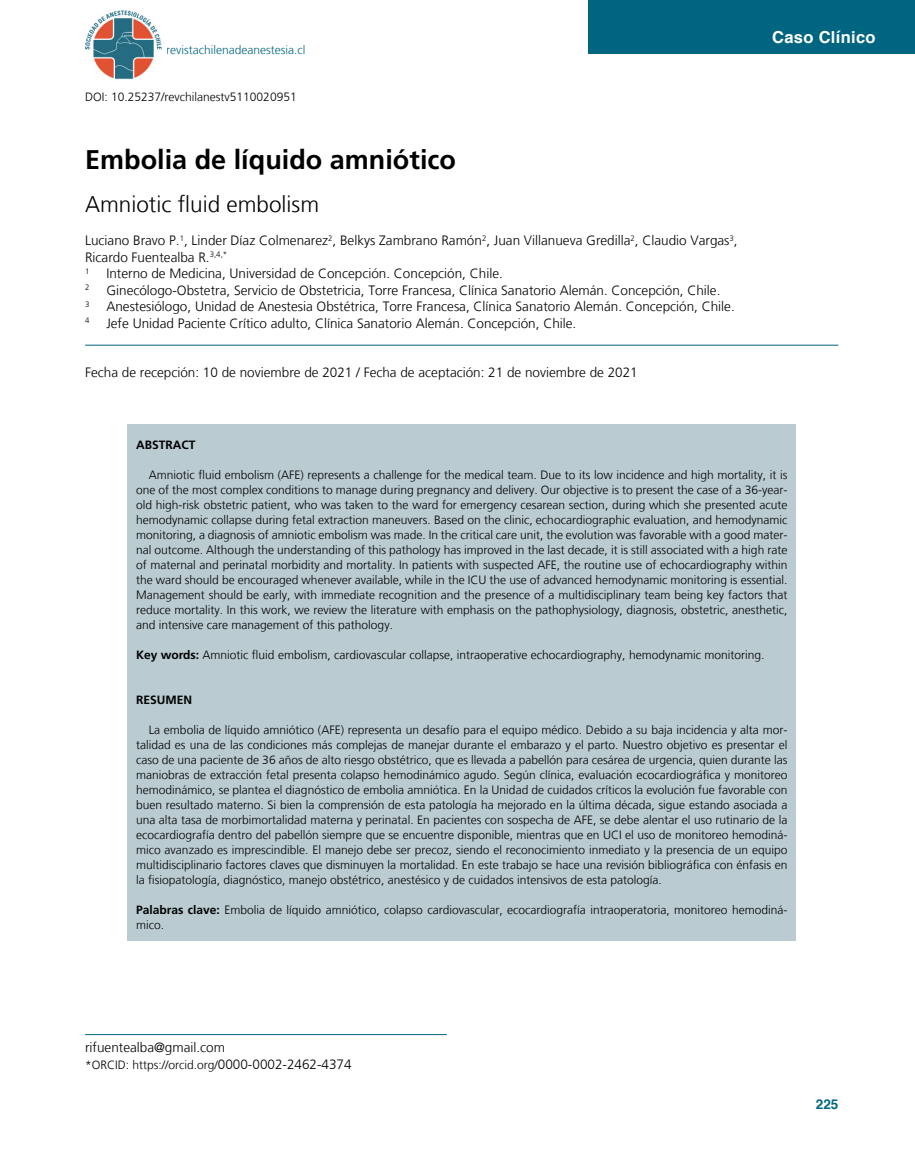
<style>
.page{position:relative;width:915px;height:1170px;background:#fff}
.page>*{position:absolute;margin:0;border:0;box-sizing:border-box;transform-origin:0 0}
.t1{font:700 27px "Frutiger";color:#000}
.t2{font:300 22.5px "Frutiger LT";color:#000}
.t3{font:700 16.5px "Helvetica";letter-spacing:.02em;color:#fff}
.t4{font:300 13.5px "Frutiger LT";color:#000}
.t5{font:700 13.5px "Helvetica";color:#006580}
._6-figuras{font:300 12px/15px "Frutiger LT";color:#000;text-align:justify}
.figuras{font:300 12px "Frutiger LT";color:#006580}
.t6{font:700 12px "Frutiger";color:#000}
.t7{font:300 7.8px "Frutiger LT";color:#000}
.s1{font-family:"Frutiger";font-weight:700}
.s2{font-size:13.5px}
</style>
<div class="page">
<div style="left:588px;top:0;width:326px;height:54px;background:#006580"></div>
<img style="left:85px;top:10px;width:77px;height:70px">
<hr style="left:85px;top:345px;width:753px;height:1px;background:#006580">
<hr style="left:85px;top:1034px;width:361px;height:1px;background:#006580">
<div style="left:127px;top:424px;width:668px;height:517px;background:#bacbd1"></div>
<p class="figuras" style="left:166px;top:43px;width:141px">revistachilenadeanestesia.cl</p>
<p class="_6-figuras" style="left:85px;top:89px;width:213px">DOI: 10.25237/revchilanestv5110020951</p>
<p class="t1" style="left:85px;top:144px;width:372px">Embolia de líquido amniótico</p>
<p class="t2" style="left:85px;top:191px;width:235px">Amniotic fluid embolism</p>
<p class="t4" style="left:85px;top:233px;width:653px">Luciano Bravo P.<sup>1</sup>, Linder Díaz Colmenarez<sup>2</sup>, Belkys Zambrano Ramón<sup>2</sup>, Juan Villanueva Gredilla<sup>2</sup>, Claudio Vargas<sup>3</sup>,</p>
<p class="t4" style="left:85px;top:249px;width:144px">Ricardo Fuentealba R.<sup>3,4,*</sup></p>
<p class="t7" style="left:85px;top:266px;width:6px">1</p>
<p class="t4" style="left:106px;top:266px;width:398px">Interno de Medicina, Universidad de Concepción. Concepción, Chile.</p>
<p class="t7" style="left:85px;top:283px;width:6px">2</p>
<p class="t4" style="left:106px;top:282px;width:615px">Ginecólogo-Obstetra, Servicio de Obstetricia, Torre Francesa, Clínica Sanatorio Alemán. Concepción, Chile.</p>
<p class="t7" style="left:85px;top:299px;width:6px">3</p>
<p class="t4" style="left:106px;top:299px;width:629px">Anestesiólogo, Unidad de Anestesia Obstétrica, Torre Francesa, Clínica Sanatorio Alemán. Concepción, Chile.</p>
<p class="t7" style="left:85px;top:316px;width:6px">4</p>
<p class="t4" style="left:106px;top:315px;width:471px">Jefe Unidad Paciente Crítico adulto, Clínica Sanatorio Alemán. Concepción, Chile.</p>
<p class="t4" style="left:85px;top:365px;width:554px">Fecha de recepción: 10 de noviembre de 2021 / Fecha de aceptación: 21 de noviembre de 2021</p>
<h3 class="t3" style="left:771px;top:24px;width:105px">Caso Clínico</h3>
<p class="t6" style="left:136px;top:437px;width:61px">ABSTRACT</p>
<p class="_6-figuras" style="left:136px;top:467px;width:652px;text-indent:13px">Amniotic fluid embolism (AFE) represents a challenge for the medical team. Due to its low incidence and high mortality, it is one of the most complex conditions to manage during pregnancy and delivery. Our objective is to present the case of a 36-year&shy;old high-risk obstetric patient, who was taken to the ward for emergency cesarean section, during which she presented acute hemodynamic collapse during fetal extraction maneuvers. Based on the clinic, echocardiographic evaluation, and hemodynamic monitoring, a diagnosis of amniotic embolism was made. In the critical care unit, the evolution was favorable with a good mater&shy;nal outcome. Although the understanding of this pathology has improved in the last decade, it is still associated with a high rate of maternal and perinatal morbidity and mortality. In patients with suspected AFE, the routine use of echocardiography within the ward should be encouraged whenever available, while in the ICU the use of advanced hemodynamic monitoring is essential.<br>Management should be early, with immediate recognition and the presence of a multidisciplinary team being key factors that reduce mortality. In this work, we review the literature with emphasis on the pathophysiology, diagnosis, obstetric, anesthetic, and intensive care management of this pathology.</p>
<p class="_6-figuras" style="left:136px;top:647px;width:629px"><span class="s1">Key words:</span> Amniotic fluid embolism, cardiovascular collapse, intraoperative echocardiography, hemodynamic monitoring.</p>
<p class="t6" style="left:136px;top:692px;width:58px">RESUMEN</p>
<p class="_6-figuras" style="left:136px;top:722px;width:652px;text-indent:13px">La embolia de líquido amniótico (AFE) representa un desafío para el equipo médico. Debido a su baja incidencia y alta mor&shy;talidad es una de las condiciones más complejas de manejar durante el embarazo y el parto. Nuestro objetivo es presentar el caso de una paciente de 36 años de alto riesgo obstétrico, que es llevada a pabellón para cesárea de urgencia, quien durante las maniobras de extracción fetal presenta colapso hemodinámico agudo. Según clínica, evaluación ecocardiográfica y monitoreo hemodinámico, se plantea el diagnóstico de embolia amniótica. En la Unidad de cuidados críticos la evolución fue favorable con buen resultado materno. Si bien la comprensión de esta patología ha mejorado en la última década, sigue estando asociada a una alta tasa de morbimortalidad materna y perinatal. En pacientes con sospecha de AFE, se debe alentar el uso rutinario de la ecocardiografía dentro del pabellón siempre que se encuentre disponible, mientras que en UCI el uso de monitoreo hemodiná&shy;mico avanzado es imprescindible. El manejo debe ser precoz, siendo el reconocimiento inmediato y la presencia de un equipo multidisciplinario factores claves que disminuyen la mortalidad. En este trabajo se hace una revisión bibliográfica con énfasis en la fisiopatología, diagnóstico, manejo obstétrico, anestésico y de cuidados intensivos de esta patología.</p>
<p class="_6-figuras" style="left:136px;top:902px;width:652px"><span class="s1">Palabras clave:</span> Embolia de líquido amniótico, colapso cardiovascular, ecocardiografía intraoperatoria, monitoreo hemodiná&shy;mico.</p>
<p class="t4" style="left:85px;top:1039px;width:141px">rifuentealba@gmail.com</p>
<p class="_6-figuras" style="left:85px;top:1056px;width:268px">*ORCID: https://orcid.org/<span class="s2">0000-0002-2462-4374</span></p>
<p class="t5" style="left:815px;top:1093px;width:24px">225</p>
</div>
